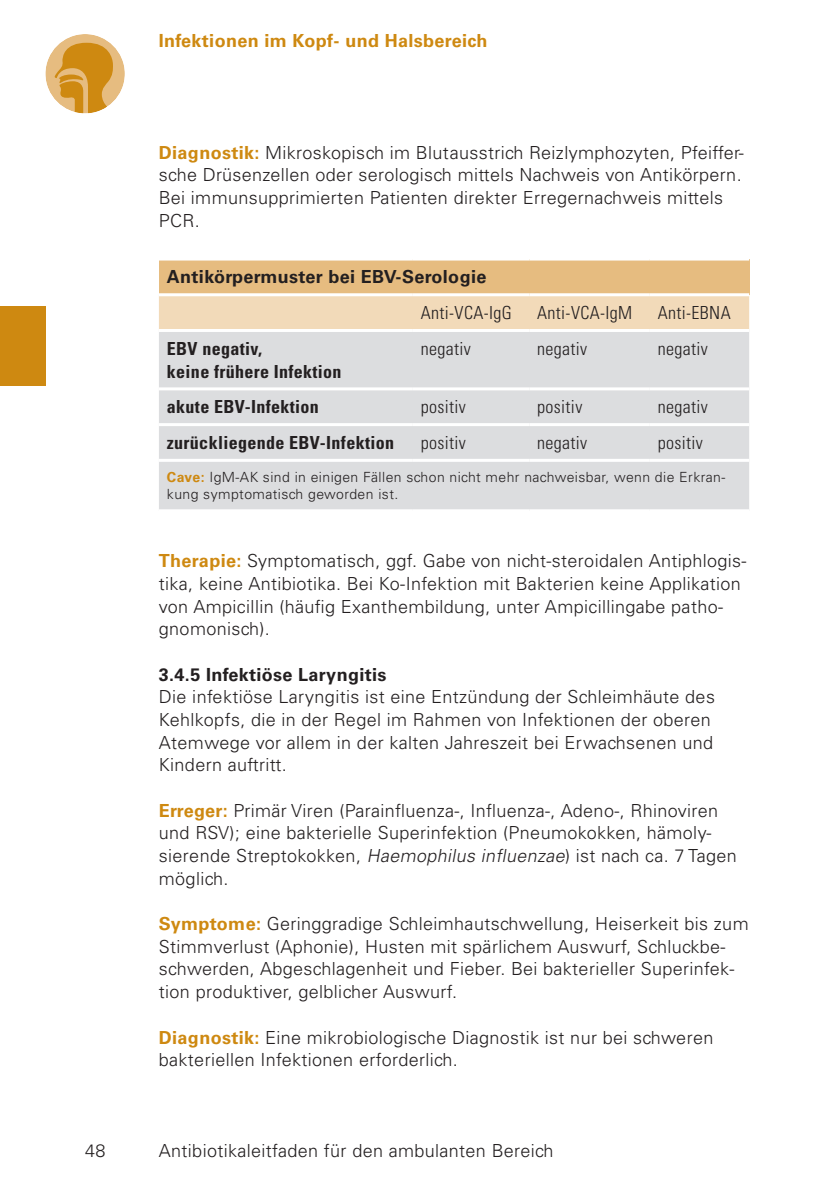
<style>
.page{position:relative;width:840px;height:1191px;background:#fff}
.page>*{position:absolute;margin:0;border:0;box-sizing:border-box;transform-origin:0 0}
.Lauftext-Univers_45{font:300 18px/22.6px "Univers LT Std";letter-spacing:.02em;color:#231f20}
.Tabelle-Univers_47_C{font:300 condensed 18px "Univers LT Std";letter-spacing:.02em;color:#231f20}
.Tabelle-Univers_67_C{font:700 condensed 18px "Univers LT Std";letter-spacing:.02em;color:#231f20}
.Ü3-Univers_65_Bold_9{font:700 18px "Univers LT Std";letter-spacing:.02em;color:#231f20}
.t1{font:700 18px "Univers LT Std";letter-spacing:.02em;color:#ce8911}
.Literatur-Univers_45{font:300 14px/17.6px "Univers LT Std";letter-spacing:.03em;color:#231f20}
.s1{font-weight:700;color:#ce8911}
.s2{font-style:italic}
</style>
<div class="page">
<div style="left:0;top:306px;width:45px;height:80px;background:#ce8911"></div>
<div style="left:45px;top:34px;width:80px;height:79px;background:#e6bc80;border-radius:50%"></div>
<svg style="left:55px;top:43px;width:58px;height:70px"></svg>
<div style="left:159px;top:259px;width:589px;height:36px;background:#e6bc80"></div>
<div style="left:159px;top:296px;width:589px;height:33px;background:#f2dab9"></div>
<div style="left:159px;top:332px;width:589px;height:177px;background:#dcdddf"></div>
<hr style="left:159px;top:387px;width:253px;height:3px;background:#fff">
<hr style="left:412px;top:387px;width:117px;height:3px;background:#fff">
<hr style="left:529px;top:387px;width:120px;height:3px;background:#fff">
<hr style="left:649px;top:387px;width:99px;height:3px;background:#fff">
<hr style="left:159px;top:423px;width:253px;height:3px;background:#fff">
<hr style="left:412px;top:423px;width:117px;height:3px;background:#fff">
<hr style="left:529px;top:423px;width:120px;height:3px;background:#fff">
<hr style="left:649px;top:423px;width:99px;height:3px;background:#fff">
<hr style="left:159px;top:257px;width:253px;height:3px;background:#fff">
<hr style="left:412px;top:257px;width:117px;height:3px;background:#fff">
<hr style="left:529px;top:257px;width:120px;height:3px;background:#fff">
<hr style="left:649px;top:257px;width:99px;height:3px;background:#fff">
<hr style="left:159px;top:459px;width:253px;height:3px;background:#fff">
<hr style="left:412px;top:459px;width:117px;height:3px;background:#fff">
<hr style="left:529px;top:459px;width:120px;height:3px;background:#fff">
<hr style="left:649px;top:459px;width:99px;height:3px;background:#fff">
<hr style="left:159px;top:293px;width:253px;height:3px;background:#fff">
<hr style="left:412px;top:293px;width:117px;height:3px;background:#fff">
<hr style="left:529px;top:293px;width:120px;height:3px;background:#fff">
<hr style="left:649px;top:293px;width:99px;height:3px;background:#fff">
<p class="t1" style="left:159px;top:30px;width:330px">Infektionen im Kopf- und Halsbereich</p>
<p class="Lauftext-Univers_45" style="left:159px;top:141px;width:586px"><span class="s1">Diagnostik:</span> Mikroskopisch im Blutausstrich Reizlymphozyten, Pfeiffer&shy;sche Drüsenzellen oder serologisch mittels Nachweis von Antikörpern.<br>Bei immunsupprimierten Patienten direkter Erregernachweis mittels PCR.</p>
<p class="Ü3-Univers_65_Bold_9" style="left:167px;top:266px;width:321px">Antikörpermuster bei EBV-Serologie</p>
<p class="Tabelle-Univers_47_C" style="left:420px;top:302px;width:92px">Anti-VCA-IgG</p>
<p class="Tabelle-Univers_47_C" style="left:537px;top:302px;width:96px">Anti-VCA-IgM</p>
<p class="Tabelle-Univers_47_C" style="left:657px;top:302px;width:74px">Anti-EBNA</p>
<p class="Tabelle-Univers_67_C" style="left:167px;top:337px;width:97px">EBV negativ,</p>
<p class="Tabelle-Univers_67_C" style="left:167px;top:360px;width:176px">keine frühere Infektion</p>
<p class="Tabelle-Univers_47_C" style="left:420px;top:338px;width:52px">negativ</p>
<p class="Tabelle-Univers_47_C" style="left:537px;top:338px;width:52px">negativ</p>
<p class="Tabelle-Univers_47_C" style="left:657px;top:338px;width:52px">negativ</p>
<p class="Tabelle-Univers_67_C" style="left:167px;top:396px;width:153px">akute EBV-Infektion</p>
<p class="Tabelle-Univers_47_C" style="left:420px;top:396px;width:47px">positiv</p>
<p class="Tabelle-Univers_47_C" style="left:537px;top:396px;width:47px">positiv</p>
<p class="Tabelle-Univers_47_C" style="left:657px;top:396px;width:52px">negativ</p>
<p class="Tabelle-Univers_67_C" style="left:167px;top:431px;width:228px">zurückliegende EBV-Infektion</p>
<p class="Tabelle-Univers_47_C" style="left:420px;top:432px;width:47px">positiv</p>
<p class="Tabelle-Univers_47_C" style="left:537px;top:432px;width:52px">negativ</p>
<p class="Tabelle-Univers_47_C" style="left:657px;top:432px;width:47px">positiv</p>
<p class="Literatur-Univers_45" style="left:167px;top:468px;width:559px"><span class="s1">Cave:</span> IgM-AK sind in einigen Fällen schon nicht mehr nachweisbar, wenn die Erkran&shy;kung symptomatisch geworden ist.</p>
<p class="Lauftext-Univers_45" style="left:159px;top:549px;width:589px"><span class="s1">Therapie:</span> Symptomatisch, ggf. Gabe von nicht-steroidalen Antiphlogis&shy;tika, keine Antibiotika. Bei Ko-Infektion mit Bakterien keine Applikation von Ampicillin (häufig Exanthembildung, unter Ampicillingabe patho&shy;gnomonisch).</p>
<h3 class="Ü3-Univers_65_Bold_9" style="left:159px;top:663px;width:229px">3.4.5 Infektiöse Laryngitis</h3>
<p class="Lauftext-Univers_45" style="left:159px;top:685px;width:557px">Die infektiöse Laryngitis ist eine Entzündung der Schleimhäute des Kehlkopfs, die in der Regel im Rahmen von Infektionen der oberen Atemwege vor allem in der kalten Jahreszeit bei Erwachsenen und Kindern auftritt.</p>
<p class="Lauftext-Univers_45" style="left:159px;top:799px;width:579px"><span class="s1">Erreger:</span> Primär Viren (Parainfluenza-, Influenza-, Adeno-, Rhinoviren und RSV); eine bakterielle Superinfektion (Pneumokokken, hämoly&shy;sierende Streptokokken, <span class="s2">Haemophilus influenzae</span>) ist nach ca. 7 Tagen möglich.</p>
<p class="Lauftext-Univers_45" style="left:159px;top:912px;width:591px"><span class="s1">Symptome:</span> Geringgradige Schleimhautschwellung, Heiserkeit bis zum Stimmverlust (Aphonie), Husten mit spärlichem Auswurf, Schluckbe&shy;schwerden, Abgeschlagenheit und Fieber. Bei bakterieller Superinfek&shy;tion produktiver, gelblicher Auswurf.</p>
<p class="Lauftext-Univers_45" style="left:159px;top:1025px;width:555px"><span class="s1">Diagnostik:</span> Eine mikrobiologische Diagnostik ist nur bei schweren bakteriellen Infektionen erforderlich.</p>
<p class="Lauftext-Univers_45" style="left:85px;top:1139px;width:22px">48</p>
<p class="Lauftext-Univers_45" style="left:159px;top:1139px;width:396px">Antibiotikaleitfaden für den ambulanten Bereich</p>
</div>
